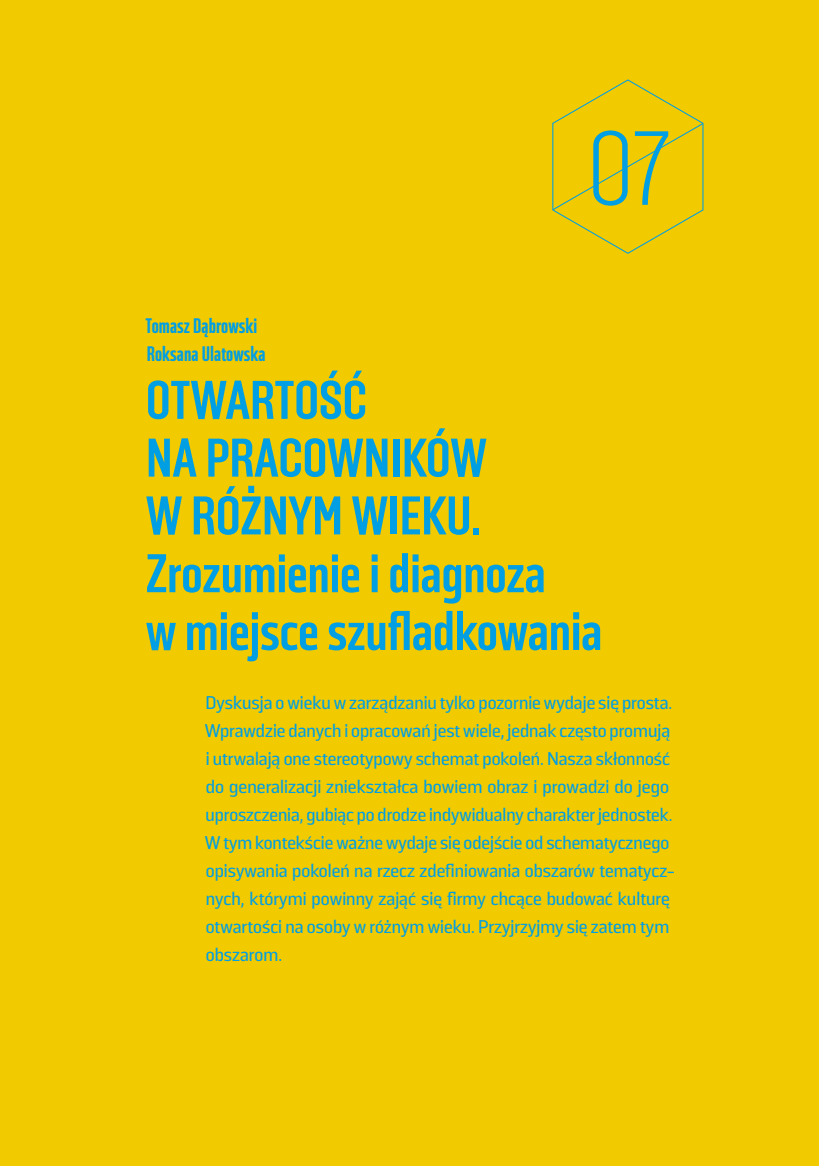
<style>
.page{position:relative;width:819px;height:1166px;background:#f2ca00}
.page>*{position:absolute;margin:0;border:0;box-sizing:border-box;transform-origin:0 0}
.t1{font:300 105px "Solido Condensed";color:#009ee3}
.t2{font:700 54.25px/57.8px "Solido Condensed";color:#009ee3}
.t3{font:700 21px/28px "Solido Compressed";letter-spacing:.005em;color:#009ee3}
.t4{font:500 18.38px/28px "Solido";color:#009ee3}
</style>
<div class="page">
<svg style="left:552px;top:79px;width:152px;height:175px"></svg>
<p class="t3" style="left:145px;top:313px;width:121px">Tomasz Dąbrowski<br>Roksana Ulatowska</p>
<h1 class="t1" style="left:587px;top:109px;width:84px">07</h1>
<h2 class="t2" style="left:146px;top:374px;width:458px">OTWARTOŚĆ<br>NA PRACOWNIKÓW<br>W RÓŻNYM WIEKU.<br>Zrozumienie i diagnoza<br>w miejsce szufladkowania</h2>
<p class="t4" style="left:205px;top:689px;width:472px">Dyskusja o wieku w zarządzaniu tylko pozornie wydaje się prosta.<br>Wprawdzie danych i opracowań jest wiele, jednak często promują i utrwalają one stereotypowy schemat pokoleń. Nasza skłonność do generalizacji zniekształca bowiem obraz i prowadzi do jego uproszczenia, gubiąc po drodze indywidualny charakter jednostek.<br>W tym kontekście ważne wydaje się odejście od schematycznego opisywania pokoleń na rzecz zdefiniowania obszarów tematycz&shy;nych, którymi powinny zająć się firmy chcące budować kulturę otwartości na osoby w różnym wieku. Przyjrzyjmy się zatem tym obszarom.</p>
</div>
